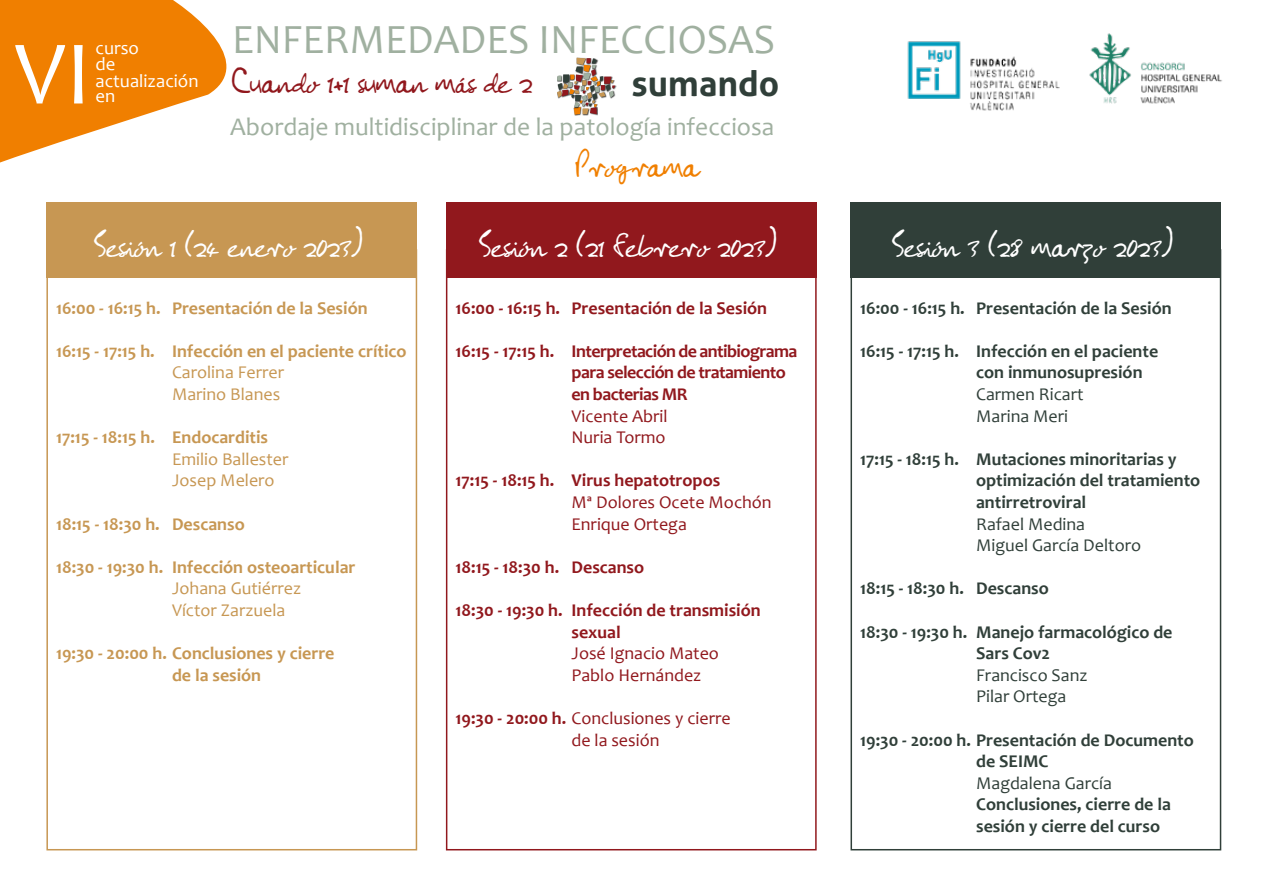
<style>
.page{position:relative;width:1263px;height:893px;background:#fff}
.page>*{position:absolute;margin:0;border:0;box-sizing:border-box;transform-origin:0 0}
.t1{font:91.95px "Candara";color:#fff}
.t2{font:41.85px "Candara";color:#a0b0a0}
.t3{font:700 35.4px "Aller";color:#303f39}
.t4{font:34.35px "John Lennon";color:#fff}
.t5{font:34.35px "John Lennon";color:#91181d}
.t6{font:34.35px "John Lennon";color:#f07f00}
.t7{font:25.5px "Candara";color:#a0b0a0}
.t8{font:18.75px/16px "Candara";color:#fff}
.t9{font:700 18px/21.6px "Candara";color:#303f39}
.t10{font:700 18px "Candara";color:#c79753}
.t11{font:700 18px/21.6px "Candara";color:#91181d}
.t12{font:18px/21.6px "Candara";color:#91181d}
.t13{font:18px/21.6px "Candara";color:#303f39}
.t14{font:18px/21.6px "Candara";color:#c79753}
.t15{font:700 18px/21.6px "Candara";letter-spacing:-.03em;color:#91181d}
.s1{font-weight:700}
</style>
<div class="page">
<div style="left:850px;top:248px;width:371px;height:602px;border:2px solid #303f39"></div>
<div style="left:46px;top:202px;width:371px;height:76px;background:#c79753"></div>
<div style="left:446px;top:202px;width:371px;height:76px;background:#91181d"></div>
<div style="left:850px;top:202px;width:371px;height:76px;background:#303f39"></div>
<svg style="left:0;top:0;width:227px;height:163px;fill:#f07f00"></svg>
<div style="left:46px;top:248px;width:371px;height:602px;border:2px solid #c79753"></div>
<div style="left:446px;top:248px;width:371px;height:602px;border:2px solid #91181d"></div>
<div style="left:573px;top:107px;width:9px;height:9px;background:#000;opacity:.75"></div>
<div style="left:576px;top:57px;width:11px;height:9px;background:#000;opacity:.75"></div>
<div style="left:582px;top:108px;width:8px;height:8px;background:#000;opacity:.75"></div>
<div style="left:590px;top:107px;width:8px;height:9px;background:#000;opacity:.75"></div>
<svg style="left:557px;top:58px;width:59px;height:57px"></svg>
<img style="left:1089px;top:33px;width:133px;height:71px">
<img style="left:907px;top:41px;width:153px;height:70px">
<h1 class="t1" style="left:15px;top:18px;width:78px">VI</h1>
<p class="t8" style="left:96px;top:40px;width:45px">curso de</p>
<p class="t8" style="left:96px;top:73px;width:104px">actualización</p>
<p class="t8" style="left:96px;top:87px;width:21px">en</p>
<h2 class="t2" style="left:232px;top:14px;width:545px">ENFERMEDADES INFECCIOSAS</h2>
<h3 class="t5" style="left:232px;top:62px;width:302px">Cuando 1+1 suman más de 2</h3>
<h3 class="t7" style="left:230px;top:111px;width:546px">Abordaje multidisciplinar de la patología infecciosa</h3>
<h3 class="t3" style="left:631px;top:62px;width:149px">sumando</h3>
<h3 class="t6" style="left:575px;top:145px;width:125px">Programa</h3>
<h3 class="t4" style="left:94px;top:226px;width:270px">Sesión 1 (24 enero 2023)</h3>
<h3 class="t4" style="left:479px;top:226px;width:299px">Sesión 2 (21 febrero 2023)</h3>
<h3 class="t4" style="left:892px;top:226px;width:282px">Sesión 3 (28 marzo 2023)</h3>
<p class="t10" style="left:56px;top:297px;width:106px">16:00 - 16:15 h.</p>
<p class="t10" style="left:56px;top:340px;width:100px">16:15 - 17:15 h.</p>
<p class="t10" style="left:56px;top:426px;width:100px">17:15 - 18:15 h.</p>
<p class="t10" style="left:56px;top:513px;width:105px">18:15 - 18:30 h.</p>
<p class="t10" style="left:56px;top:556px;width:109px">18:30 - 19:30 h.</p>
<p class="t10" style="left:172px;top:297px;width:197px">Presentación de la Sesión</p>
<p class="t10" style="left:172px;top:340px;width:236px">Infección en el paciente crítico</p>
<p class="t14" style="left:172px;top:362px;width:114px">Carolina Ferrer<br>Marino Blanes</p>
<p class="t10" style="left:172px;top:426px;width:98px">Endocarditis</p>
<p class="t14" style="left:172px;top:448px;width:118px">Emilio Ballester<br>Josep Melero</p>
<p class="t10" style="left:172px;top:513px;width:74px">Descanso</p>
<p class="t10" style="left:172px;top:556px;width:185px">Infección osteoarticular</p>
<p class="t14" style="left:172px;top:578px;width:131px">Johana Gutiérrez<br>Víctor Zarzuela</p>
<p class="t10" style="left:56px;top:642px;width:280px">19:30 - 20:00 h. Conclusiones y cierre</p>
<p class="t10" style="left:172px;top:664px;width:91px">de la sesión</p>
<p class="t11" style="left:455px;top:297px;width:106px">16:00 - 16:15 h.</p>
<p class="t11" style="left:455px;top:340px;width:100px">16:15 - 17:15 h.</p>
<p class="t11" style="left:455px;top:470px;width:100px">17:15 - 18:15 h.</p>
<p class="t11" style="left:455px;top:556px;width:105px">18:15 - 18:30 h.</p>
<p class="t11" style="left:455px;top:599px;width:109px">18:30 - 19:30 h.</p>
<p class="t11" style="left:571px;top:297px;width:197px">Presentación de la Sesión</p>
<p class="t15" style="left:571px;top:340px;width:227px">Interpretación de antibiograma para selección de tratamiento en bacterias MR</p>
<p class="t12" style="left:571px;top:405px;width:98px">Vicente Abril<br>Nuria Tormo</p>
<p class="t11" style="left:571px;top:470px;width:150px">Virus hepatotropos</p>
<p class="t12" style="left:571px;top:491px;width:202px">Mª Dolores Ocete Mochón<br>Enrique Ortega</p>
<p class="t11" style="left:571px;top:556px;width:74px">Descanso</p>
<p class="t11" style="left:571px;top:599px;width:191px">Infección de transmisión sexual</p>
<p class="t12" style="left:571px;top:643px;width:149px">José Ignacio Mateo<br>Pablo Hernández</p>
<p class="t12" style="left:455px;top:707px;width:277px"><span class="s1">19:30 - 20:00 h.</span> Conclusiones y cierre</p>
<p class="t12" style="left:571px;top:729px;width:89px">de la sesión</p>
<p class="t9" style="left:860px;top:297px;width:106px">16:00 - 16:15 h.</p>
<p class="t9" style="left:860px;top:340px;width:100px">16:15 - 17:15 h.</p>
<p class="t9" style="left:860px;top:448px;width:100px">17:15 - 18:15 h.</p>
<p class="t9" style="left:860px;top:578px;width:105px">18:15 - 18:30 h.</p>
<p class="t9" style="left:860px;top:621px;width:109px">18:30 - 19:30 h.</p>
<p class="t9" style="left:976px;top:297px;width:197px">Presentación de la Sesión</p>
<p class="t9" style="left:976px;top:340px;width:184px">Infección en el paciente con inmunosupresión</p>
<p class="t13" style="left:976px;top:383px;width:109px">Carmen Ricart<br>Marina Meri</p>
<p class="t9" style="left:976px;top:448px;width:226px">Mutaciones minoritarias y optimización del tratamiento antirretroviral</p>
<p class="t13" style="left:976px;top:513px;width:167px">Rafael Medina<br>Miguel García Deltoro</p>
<p class="t9" style="left:976px;top:578px;width:74px">Descanso</p>
<p class="t9" style="left:976px;top:621px;width:198px">Manejo farmacológico de<br>Sars Cov2</p>
<p class="t13" style="left:976px;top:664px;width:113px">Francisco Sanz<br>Pilar Ortega</p>
<p class="t9" style="left:860px;top:729px;width:335px">19:30 - 20:00 h. Presentación de Documento</p>
<p class="t9" style="left:976px;top:750px;width:74px">de SEIMC</p>
<p class="t13" style="left:976px;top:772px;width:137px">Magdalena García</p>
<p class="t9" style="left:976px;top:794px;width:196px">Conclusiones, cierre de la sesión y cierre del curso</p>
</div>
